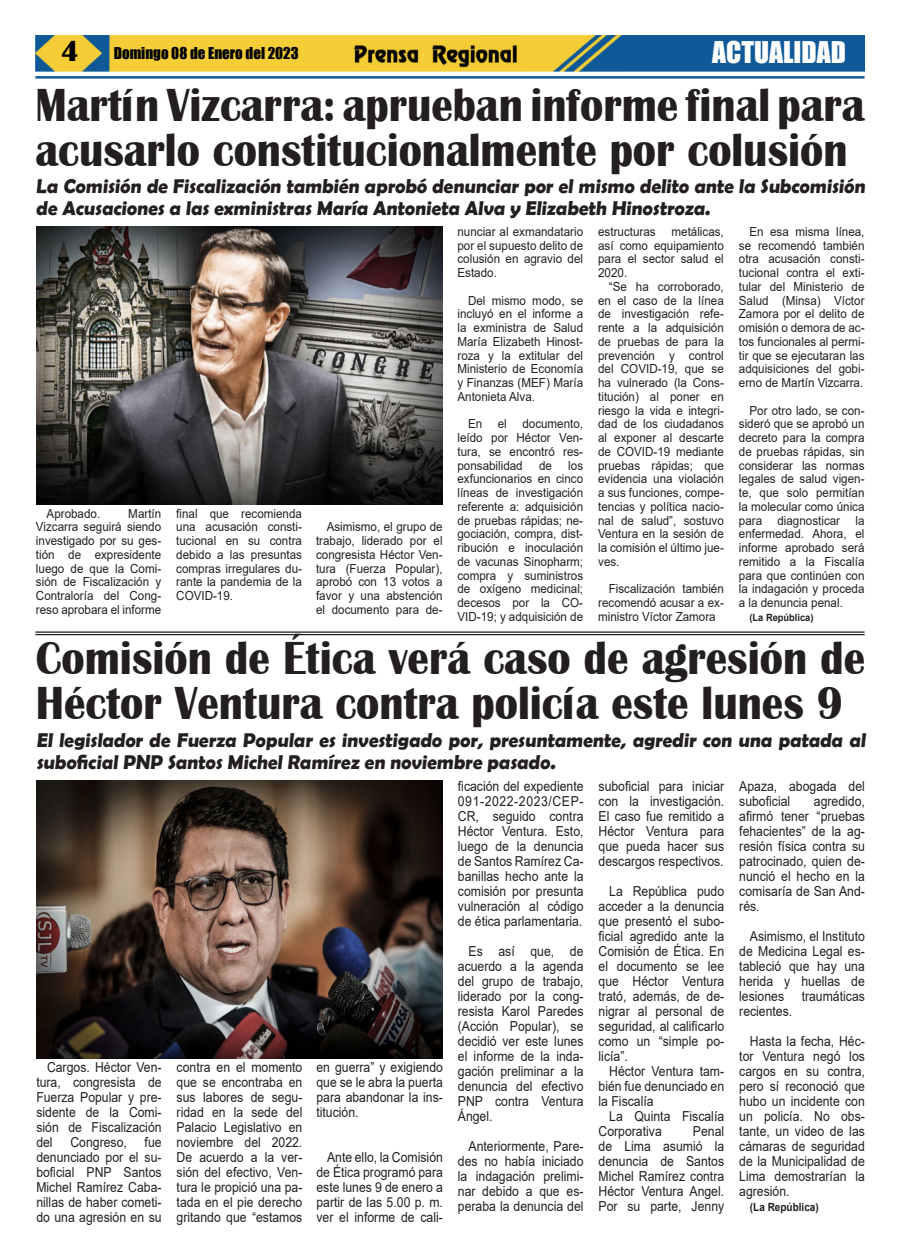
<style>
.page{position:relative;width:900px;height:1258px;background:#fff}
.page>*{position:absolute;margin:0;border:0;box-sizing:border-box;transform-origin:0 0}
.t1{font:700 47.75px/45px "Britannic";color:#231f20;scale:.9 1}
.t2{font:27.5px "Impact";color:#fff}
.t3{font:700 20px/22.5px "Berlin Sans FB Demi";color:#231f20}
.t4{font:15px "Impact";color:#000}
.t5{font:13.75px/15px "Arial";color:#231f20;text-align:justify;scale:.89 1}
.t6{font:12.5px/13.8px "Arial";color:#231f20;text-align:justify;scale:.93 1}
.t7{font:700 11.25px "Arial";color:#231f20;scale:.89 1}
.t8{font:700 10px "Arial";color:#231f20;scale:.93 1}
.s1{font-family:"Britannic";font-weight:700;font-size:30px}
</style>
<div class="page">
<img style="left:35px;top:35px;width:830px;height:36px">
<hr style="left:35px;top:76px;width:830px;height:3px;background:#0f5998">
<img style="left:351px;top:41px;width:169px;height:27px">
<img style="left:36px;top:227px;width:407px;height:278px">
<hr style="left:35px;top:631px;width:830px;height:2px;background:#231f20">
<hr style="left:35px;top:634px;width:830px;height:1px;background:#231f20">
<img style="left:36px;top:780px;width:407px;height:279px">
<p class="t4" style="left:61px;top:47px;width:240px"><span class="s1">4</span> Domingo 08 de Enero del 2023</p>
<h2 class="t2" style="left:712px;top:37px;width:135px">ACTUALIDAD</h2>
<h1 class="t1" style="left:35px;top:82px;width:923px">Martín Vizcarra: aprueban informe final para acusarlo constitucionalmente por colusión</h1>
<h3 class="t3" style="left:36px;top:174px;width:833px">La Comisión de Fiscalización también aprobó denunciar por el mismo delito ante la Subcomisión de Acusaciones a las exministras María Antonieta Alva y Elizabeth Hinostroza.</h3>
<p class="t6" style="left:36px;top:507px;width:136px;text-indent:92px">Martín Vizcarra seguirá siendo investigado por su ges&shy;tión de expresidente luego de que la Comi&shy;sión de Fiscalización y Contraloría del Cong&shy;reso aprobara el informe</p>
<p class="t6" style="left:176px;top:506px;width:137px">final que recomienda una acusación consti&shy;tucional en su contra debido a las presuntas compras irregulares du&shy;rante la pandemia de la COVID-19.</p>
<p class="t6" style="left:47px;top:507px;width:59px">Aprobado.</p>
<p class="t6" style="left:316px;top:521px;width:138px;text-indent:11px">Asimismo, el grupo de trabajo, liderado por el congresista Héctor Ven&shy;tura (Fuerza Popular), aprobó con 13 votos a favor y una abstención el documento para de-</p>
<p class="t6" style="left:458px;top:226px;width:137px">nunciar al exmandatario por el supuesto delito de colusión en agravio del Estado.</p>
<p class="t6" style="left:458px;top:295px;width:137px;text-indent:11px">Del mismo modo, se incluyó en el informe a la exministra de Salud María Elizabeth Hinost&shy;roza y la extitular del Ministerio de Economía y Finanzas (MEF) María Antonieta Alva.</p>
<p class="t6" style="left:458px;top:418px;width:137px;text-indent:11px">En el documento, leído por Héctor Ven&shy;tura, se encontró res&shy;ponsabilidad</p>
<p class="t6" style="left:458px;top:460px;width:137px;text-indent:111px">los exfuncionarios en cinco líneas de investigación referente a: adquisición de pruebas rápidas; ne&shy;gociación, compra, dist&shy;ribución e inoculación de vacunas Sinopharm; compra y suministros de oxígeno medicinal; decesos por la CO-VID-19; y adquisición de</p>
<p class="t6" style="left:539px;top:460px;width:15px">de</p>
<p class="t6" style="left:598px;top:226px;width:137px;text-indent:73px">metálicas, así como equipamiento para el sector salud el 2020.</p>
<p class="t6" style="left:598px;top:281px;width:137px;text-indent:11px">“Se ha corroborado, en el caso de la línea de investigación refe&shy;rente a la adquisición de pruebas de para la prevención y control del COVID-19, que se ha vulnerado (la Cons&shy;titución) al poner en riesgo la vida e integri&shy;dad de los ciudadanos al exponer al descarte de COVID-19 mediante pruebas rápidas; que evidencia una violación a sus funciones, compe&shy;tencias y política nacio&shy;nal de salud”, sostuvo Ventura en la sesión de la comisión el último jue&shy;ves.</p>
<p class="t6" style="left:598px;top:583px;width:137px;text-indent:11px">Fiscalización también recomendó acusar a ex&shy;ministro Víctor Zamora</p>
<p class="t6" style="left:598px;top:226px;width:63px">estructuras</p>
<p class="t6" style="left:739px;top:226px;width:137px;text-indent:11px">En esa misma línea, se recomendó también otra acusación consti&shy;tucional contra el exti&shy;tular del Ministerio de Salud (Minsa) Víctor Zamora por el delito de omisión o demora de ac&shy;tos funcionales al permi&shy;tir que se ejecutaran las adquisiciones del gobi&shy;erno de Martín Vizcarra.</p>
<p class="t6" style="left:739px;top:405px;width:137px;text-indent:11px">Por otro lado, se con&shy;sideró que se aprobó un decreto para la compra de pruebas rápidas, sin considerar las normas legales de salud vigen&shy;te, que solo permitían la molecular como única para diagnosticar la enfermedad. Ahora, el informe aprobado será remitido a la Fiscalía para que continúen con la indagación y proceda a la denuncia penal.</p>
<p class="t8" style="left:750px;top:614px;width:70px">(La República)</p>
<h1 class="t1" style="left:36px;top:636px;width:923px">Comisión de Ética verá caso de agresión de<br>Héctor Ventura contra policía este lunes 9</h1>
<h3 class="t3" style="left:36px;top:728px;width:833px">El legislador de Fuerza Popular es investigado por, presuntamente, agredir con una patada al suboficial PNP Santos Michel Ramírez en noviembre pasado.</h3>
<p class="t5" style="left:36px;top:1061px;width:142px;text-indent:11px">Cargos. Héctor Ven&shy;tura, congresista de Fuerza Popular y pre&shy;sidente de la Comi&shy;sión de Fiscalización del</p>
<p class="t5" style="left:36px;top:1136px;width:142px;text-indent:108px">fue denunciado por el su&shy;boficial PNP Santos Michel Ramírez Caba&shy;nillas de haber cometi&shy;do una agresión en su</p>
<p class="t5" style="left:70px;top:1136px;width:65px">Congreso,</p>
<p class="t5" style="left:177px;top:1061px;width:143px">contra en el momento que se encontraba en sus labores de segu&shy;ridad en la sede del Palacio Legislativo en noviembre del 2022.<br>De acuerdo a la ver&shy;sión del efectivo, Ven&shy;tura le propició una pa&shy;tada en el pie derecho gritando que “estamos</p>
<p class="t5" style="left:316px;top:1061px;width:144px">en guerra” y exigiendo que se le abra la puerta para abandonar la ins&shy;titución.</p>
<p class="t5" style="left:316px;top:1151px;width:144px;text-indent:11px">Ante ello, la Comisión de Ética programó para este lunes 9 de enero a partir de las 5.00 p. m. ver el informe de cali-</p>
<p class="t5" style="left:458px;top:778px;width:143px">ficación del expediente 091-2022-2023/CEP-CR, seguido contra Héctor Ventura. Esto, luego de la denuncia de Santos Ramírez Ca&shy;banillas hecho ante la comisión por presunta vulneración al código de ética parlamentaria.</p>
<p class="t5" style="left:458px;top:944px;width:143px;text-indent:11px">Es así que, de acuerdo a la agenda del grupo de trabajo, liderado por la cong&shy;resista Karol Paredes (Acción Popular), se decidió ver este lunes el informe de la inda&shy;gación preliminar a la denuncia del efectivo PNP contra Ventura Ángel.</p>
<p class="t5" style="left:458px;top:1139px;width:143px;text-indent:11px">Anteriormente, Pare&shy;des no había iniciado la indagación prelimi&shy;nar debido a que es&shy;peraba la denuncia del</p>
<p class="t5" style="left:599px;top:778px;width:143px">suboficial para iniciar con la investigación.<br>El caso fue remitido a Héctor Ventura para que pueda hacer sus descargos respectivos.</p>
<p class="t5" style="left:599px;top:884px;width:143px;text-indent:11px">La República pudo acceder a la denuncia que presentó el subo&shy;ficial agredido ante la Comisión de Ética. En el documento se lee que Héctor Ventura trató, además, de de&shy;nigrar al personal de seguridad, al calificarlo como un “simple po&shy;licía”.</p>
<p class="t5" style="left:599px;top:1064px;width:143px;text-indent:11px">Héctor Ventura tam&shy;bién fue denunciado en la Fiscalía</p>
<p class="t5" style="left:599px;top:1109px;width:143px;text-indent:11px">La Quinta Fiscalía<br>Corporativa</p>
<p class="t5" style="left:599px;top:1124px;width:143px;text-indent:94px">Penal de Lima asumió la denuncia de Santos Michel Ramírez contra Héctor Ventura Angel.<br>Por su parte, Jenny</p>
<p class="t5" style="left:739px;top:779px;width:143px">Apaza, abogada del suboficial</p>
<p class="t5" style="left:739px;top:793px;width:143px;text-indent:75px">agredido, afirmó tener “pruebas fehacientes” de la ag&shy;resión física contra su patrocinado, quien de&shy;nunció el hecho en la comisaría de San And&shy;rés.</p>
<p class="t5" style="left:739px;top:929px;width:143px;text-indent:11px">Asimismo, el Instituto de Medicina Legal es&shy;tableció que hay una herida y huellas de lesiones</p>
<p class="t5" style="left:802px;top:989px;width:73px">traumáticas</p>
<p class="t5" style="left:750px;top:997px;width:131px;line-height:30px;text-indent:-11px">recientes.<br>Hasta la fecha, Héc-</p>
<p class="t5" style="left:739px;top:1049px;width:143px">tor Ventura negó los cargos en su contra, pero sí reconoció que hubo un incidente con un policía. No obs&shy;tante, un video de las cámaras de seguridad de la Municipalidad de Lima demostrarían la agresión.</p>
<p class="t7" style="left:750px;top:1202px;width:79px">(La República)</p>
</div>
